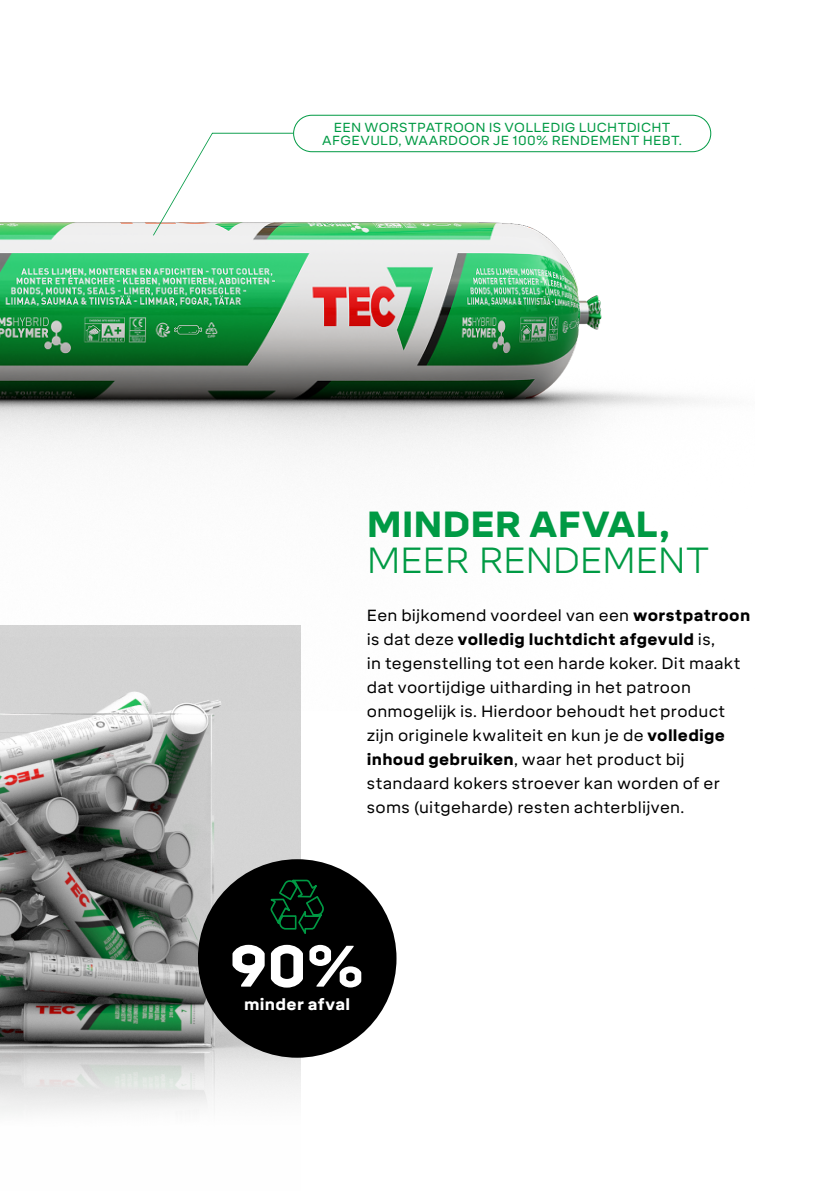
<style>
.page{position:relative;width:834px;height:1191px;background:#fff}
.page>*{position:absolute;margin:0;border:0;box-sizing:border-box;transform-origin:0 0}
.t1{font:900 57.8px "Mikro";color:#fff}
.t2{font:300 36px "Mikro";letter-spacing:-.015em;color:#009a44}
.t3{font:900 36px "Mikro";letter-spacing:-.005em;color:#009a44}
.t4{font:900 16.2px "Mikro";letter-spacing:.015em;color:#fff}
.t5{font:16px/24px "Mikro";letter-spacing:.015em;color:#000}
.t6{font:13px/13px "Mikro";letter-spacing:.025em;color:#009a44;text-align:center}
.s1{font-weight:900}
</style>
<div class="page">
<img style="left:0;top:710px;width:300px;height:404px">
<img style="left:0;top:114px;width:712px;height:596px">
<div style="left:198px;top:859px;width:198px;height:198px;background:#000;border-radius:50%"></div>
<svg style="left:270px;top:879px;width:54px;height:55px"></svg>
<svg style="left:152px;top:132px;width:142px;height:104px"></svg>
<div style="left:293px;top:115px;width:418px;height:37px;border:1px solid #009a44;border-radius:18px"></div>
<p class="t6" style="left:322px;top:121px;width:361px">EEN WORSTPATROON IS VOLLEDIG LUCHTDICHT<br>AFGEVULD, WAARDOOR JE 100% RENDEMENT HEBT.</p>
<h2 class="t3" style="left:367px;top:502px;width:304px">MINDER AFVAL,</h2>
<h2 class="t2" style="left:367px;top:539px;width:344px">MEER RENDEMENT</h2>
<p class="t5" style="left:367px;top:603px;width:385px">Een bijkomend voordeel van een <span class="s1">worstpatroon </span>is dat deze <span class="s1">volledig luchtdicht afgevuld</span> is,<br>in tegenstelling tot een harde koker. Dit maakt dat voortijdige uitharding in het patroon onmogelijk is. Hierdoor behoudt het product zijn originele kwaliteit en kun je de <span class="s1">volledige inhoud gebruiken</span>, waar het product bij standaard kokers stroever kan worden of er soms (uitgeharde) resten achterblijven.</p>
<h1 class="t1" style="left:229px;top:932px;width:137px">90%</h1>
<p class="t4" style="left:244px;top:994px;width:107px">minder afval</p>
</div>
